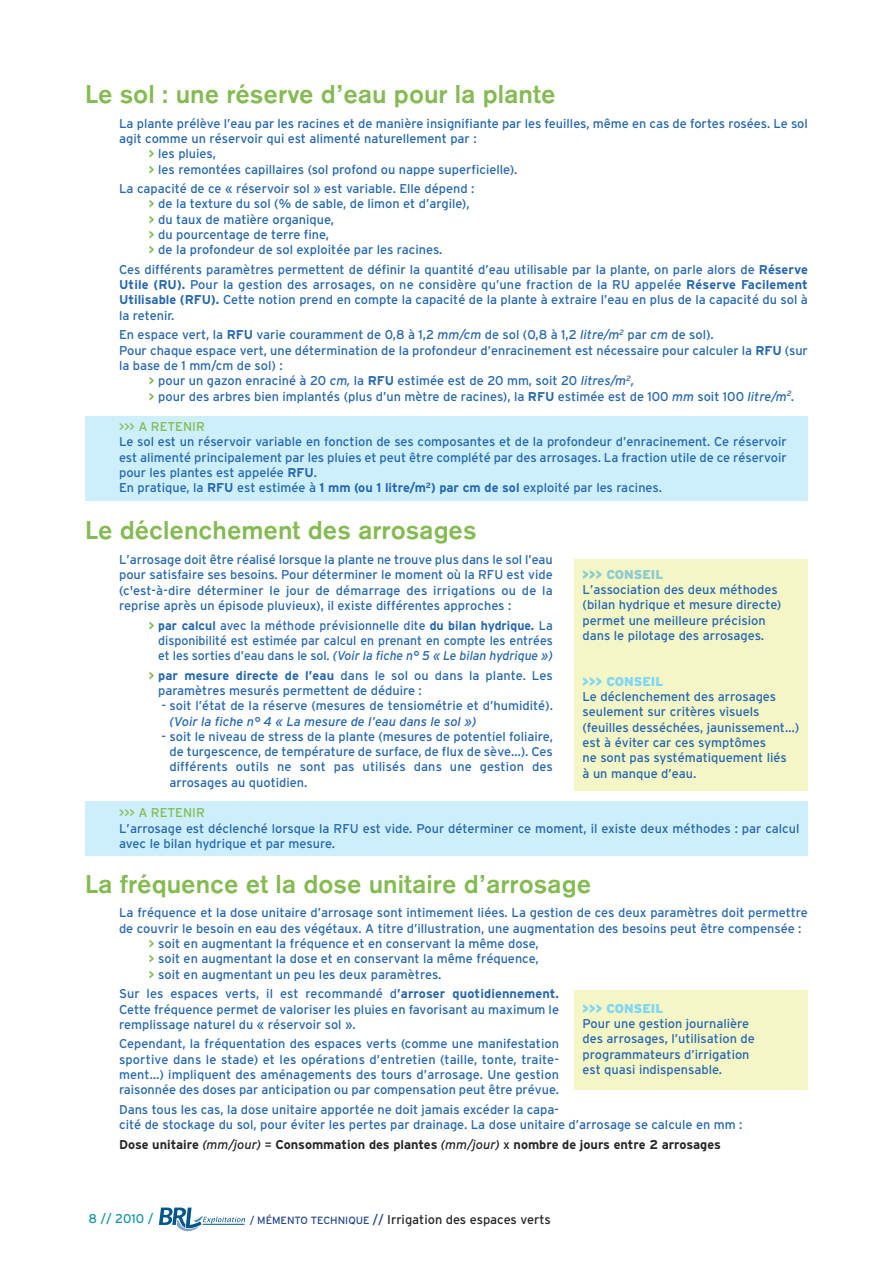
<style>
.page{position:relative;width:893px;height:1263px;background:#fff}
.page>*{position:absolute;margin:0;border:0;box-sizing:border-box;transform-origin:0 0}
.t1{font:27px "A Grotesk Mdm";color:#83bb51}
.t2{font:12.75px/15.3px "Interstate";color:#2567b0}
.t3{font:12.75px/15.3px "Interstate";color:#2567b0;text-align:justify;scale:.96 1}
.t4{font:700 12.75px "Interstate";color:#272627}
.t5{font:12.75px "Interstate";color:#272627}
.t6{font:italic 12.75px "Interstate";color:#2567b0}
.t7{font:12.75px "Interstate";color:#83bb51}
.t8{font:900 12.75px "Interstate";color:#80d6f6}
.t9{font:900 12.75px "Interstate";color:#8dcbd1}
.t10{font:12.75px "Interstate";color:#1a97a2}
.s1{font-weight:700;color:#83bb51}
.s2{font-weight:700}
.s3{font-style:italic}
.s4{font-weight:400;font-style:italic}
.s5{font-weight:400}
.s6{font-size:10.5px;color:#24488a}
.s7{color:#24488a}
</style>
<div class="page">
<div style="left:85px;top:802px;width:723px;height:54px;background:#cceffb"></div>
<div style="left:85px;top:417px;width:723px;height:84px;background:#cceffb"></div>
<div style="left:574px;top:559px;width:234px;height:232px;background:#f4f6c6"></div>
<div style="left:574px;top:989px;width:234px;height:100px;background:#f4f6c6"></div>
<svg style="left:159px;top:1207px;width:86px;height:25px"></svg>
<hr style="left:203px;top:1224px;width:41px;height:1px;background:#00568d">
<h1 class="t1" style="left:85px;top:85px;width:472px">Le sol : une réserve d’eau pour la plante</h1>
<p class="t2" style="left:119px;top:116px;width:690px">La plante prélève l’eau par les racines et de manière insignifiante par les feuilles, même en cas de fortes rosées. Le sol</p>
<p class="t2" style="left:119px;top:131px;width:359px">agit comme un réservoir qui est alimenté naturellement par :</p>
<p class="t2" style="left:149px;top:146px;width:69px"><span class="s1">&gt;</span> les pluies,</p>
<p class="t2" style="left:149px;top:161px;width:370px"><span class="s1">&gt;</span> les remontées capillaires (sol profond ou nappe superficielle).</p>
<p class="t2" style="left:149px;top:181px;width:327px;text-indent:-30px">La capacité de ce « réservoir sol » est variable. Elle dépend : <span class="s1">&gt;</span> de la texture du sol (% de sable, de limon et d’argile), <span class="s1">&gt;</span> du taux de matière organique,<br><span class="s1">&gt;</span> du pourcentage de terre fine,<br><span class="s1">&gt;</span> de la profondeur de sol exploitée par les racines.</p>
<p class="t2" style="left:119px;top:262px;width:690px;text-align:justify">Ces différents paramètres permettent de définir la quantité d’eau utilisable par la plante, on parle alors de <span class="s2">Réserve Utile (RU).</span> Pour la gestion des arrosages, on ne considère qu’une fraction de la RU appelée <span class="s2">Réserve Facilement Utilisable (RFU).</span> Cette notion prend en compte la capacité de la plante à extraire l’eau en plus de la capacité du sol à la retenir.</p>
<p class="t2" style="left:119px;top:327px;width:596px">En espace vert, la <span class="s2">RFU</span> varie couramment de 0,8 à 1,2 <span class="s3">mm/cm</span> de sol (0,8 à 1,2 <span class="s3">litre/m</span><sup>2</sup> par <span class="s3">cm</span> de sol).</p>
<p class="t2" style="left:119px;top:343px;width:690px">Pour chaque espace vert, une détermination de la profondeur d’enracinement est nécessaire pour calculer la <span class="s2">RFU</span> (sur</p>
<p class="t2" style="left:119px;top:358px;width:165px">la base de 1 mm/cm de sol) :</p>
<p class="t2" style="left:149px;top:373px;width:487px"><span class="s1">&gt;</span> pour un gazon enraciné à 20 <span class="s3">cm,</span> la <span class="s2">RFU</span> estimée est de 20 mm, soit 20 <span class="s3">litres/m</span><sup>2</sup><span class="s3">,</span></p>
<p class="t2" style="left:149px;top:388px;width:647px"><span class="s1">&gt;</span> pour des arbres bien implantés (plus d’un mètre de racines), la <span class="s2">RFU</span> estimée est de 100 <span class="s3">mm</span> soit 100 <span class="s3">litre/m</span><sup>2</sup><span class="s3">.</span></p>
<p class="t7" style="left:119px;top:419px;width:87px">&gt;&gt;&gt; A RETENIR</p>
<p class="t2" style="left:119px;top:434px;width:669px">Le sol est un réservoir variable en fonction de ses composantes et de la profondeur d’enracinement. Ce réservoir est alimenté principalement par les pluies et peut être complété par des arrosages. La fraction utile de ce réservoir pour les plantes est appelée <span class="s2">RFU</span>.<br>En pratique, la <span class="s2">RFU</span> est estimée à <span class="s2">1 mm (ou 1 litre/m</span><sup>2</sup><span class="s2">) par cm de sol</span> exploité par les racines.</p>
<h1 class="t1" style="left:85px;top:521px;width:393px">Le déclenchement des arrosages</h1>
<p class="t2" style="left:119px;top:552px;width:435px;text-align:justify">L’arrosage doit être réalisé lorsque la plante ne trouve plus dans le sol l’eau pour satisfaire ses besoins. Pour déterminer le moment où la RFU est vide (c'est-à-dire déterminer le jour de démarrage des irrigations ou de la reprise après un épisode pluvieux), il existe différentes approches :</p>
<p class="t3" style="left:158px;top:617px;width:413px;text-indent:-9px"><span class="s1">&gt;</span> <span class="s2">par calcul</span> avec la méthode prévisionnelle dite <span class="s2">du bilan hydrique.</span> La disponibilité est estimée par calcul en prenant en compte les entrées et les sorties d’eau dans le sol. <span class="s3">(Voir la fiche n° 5 « Le bilan hydrique »)</span></p>
<p class="t2" style="left:158px;top:668px;width:396px;text-indent:-9px"><span class="s1">&gt;</span> <span class="s2">par mesure directe de l’eau</span> dans le sol ou dans la plante. Les paramètres mesurés permettent de déduire :</p>
<p class="t2" style="left:162px;top:698px;width:393px">- soit l’état de la réserve (mesures de tensiométrie et d’humidité).</p>
<p class="t6" style="left:169px;top:714px;width:308px">(Voir la fiche n° 4 « La mesure de l’eau dans le sol »)</p>
<p class="t2" style="left:169px;top:729px;width:385px;text-align:justify;text-indent:-8px">- soit le niveau de stress de la plante (mesures de potentiel foliaire, de turgescence, de température de surface, de flux de sève…). Ces différents outils ne sont pas utilisés dans une gestion des arrosages au quotidien.</p>
<p class="t7" style="left:119px;top:805px;width:87px">&gt;&gt;&gt; A RETENIR</p>
<p class="t2" style="left:119px;top:821px;width:682px">L’arrosage est déclenché lorsque la RFU est vide. Pour déterminer ce moment, il existe deux méthodes : par calcul avec le bilan hydrique et par mesure.</p>
<h1 class="t1" style="left:85px;top:875px;width:508px">La fréquence et la dose unitaire d’arrosage</h1>
<p class="t2" style="left:119px;top:905px;width:690px">La fréquence et la dose unitaire d’arrosage sont intimement liées. La gestion de ces deux paramètres doit permettre</p>
<p class="t2" style="left:119px;top:921px;width:684px">de couvrir le besoin en eau des végétaux. A titre d’illustration, une augmentation des besoins peut être compensée :</p>
<p class="t2" style="left:149px;top:936px;width:391px"><span class="s1">&gt;</span> soit en augmentant la fréquence et en conservant la même dose,</p>
<p class="t2" style="left:149px;top:951px;width:391px"><span class="s1">&gt;</span> soit en augmentant la dose et en conservant la même fréquence,</p>
<p class="t2" style="left:149px;top:967px;width:294px"><span class="s1">&gt;</span> soit en augmentant un peu les deux paramètres.</p>
<p class="t2" style="left:119px;top:986px;width:441px;text-align:justify">Sur les espaces verts, il est recommandé d<span class="s2">’arroser quotidiennement.<br></span>Cette fréquence permet de valoriser les pluies en favorisant au maximum le remplissage naturel du « réservoir sol ».</p>
<p class="t2" style="left:119px;top:1036px;width:441px;text-align:justify">Cependant, la fréquentation des espaces verts (comme une manifestation sportive dans le stade) et les opérations d’entretien (taille, tonte, traite&shy;ment…) impliquent des aménagements des tours d’arrosage. Une gestion raisonnée des doses par anticipation ou par compensation peut être prévue.</p>
<p class="t2" style="left:119px;top:1102px;width:625px">Dans tous les cas, la dose unitaire apportée ne doit jamais excéder la capa-<br>cité de stockage du sol, pour éviter les pertes par drainage. La dose unitaire d’arrosage se calcule en mm :</p>
<p class="t4" style="left:119px;top:1137px;width:603px">Dose unitaire <span class="s4">(mm/jour)</span> <span class="s5">=</span> Consommation des plantes <span class="s4">(mm/jour)</span> <span class="s5">x</span> nombre de jours entre 2 arrosages</p>
<p class="t9" style="left:583px;top:567px;width:82px">&gt;&gt;&gt; CONSEIL</p>
<p class="t2" style="left:583px;top:582px;width:200px">L’association des deux méthodes (bilan hydrique et mesure directe) permet une meilleure précision dans le pilotage des arrosages.</p>
<p class="t8" style="left:583px;top:674px;width:82px">&gt;&gt;&gt; CONSEIL</p>
<p class="t2" style="left:583px;top:689px;width:218px">Le déclenchement des arrosages seulement sur critères visuels (feuilles desséchées, jaunissement…) est à éviter car ces symptômes<br>ne sont pas systématiquement liés<br>à un manque d’eau.</p>
<p class="t8" style="left:583px;top:1001px;width:82px">&gt;&gt;&gt; CONSEIL</p>
<p class="t2" style="left:583px;top:1016px;width:174px">Pour une gestion journalière des arrosages, l’utilisation de programmateurs d’irrigation est quasi indispensable.</p>
<p class="t10" style="left:88px;top:1211px;width:66px">8 // 2010 /</p>
<p class="t5" style="left:250px;top:1212px;width:303px"><span class="s6">/ MÉMENTO TECHNIQUE</span> <span class="s7">//</span> Irrigation des espaces verts</p>
</div>
